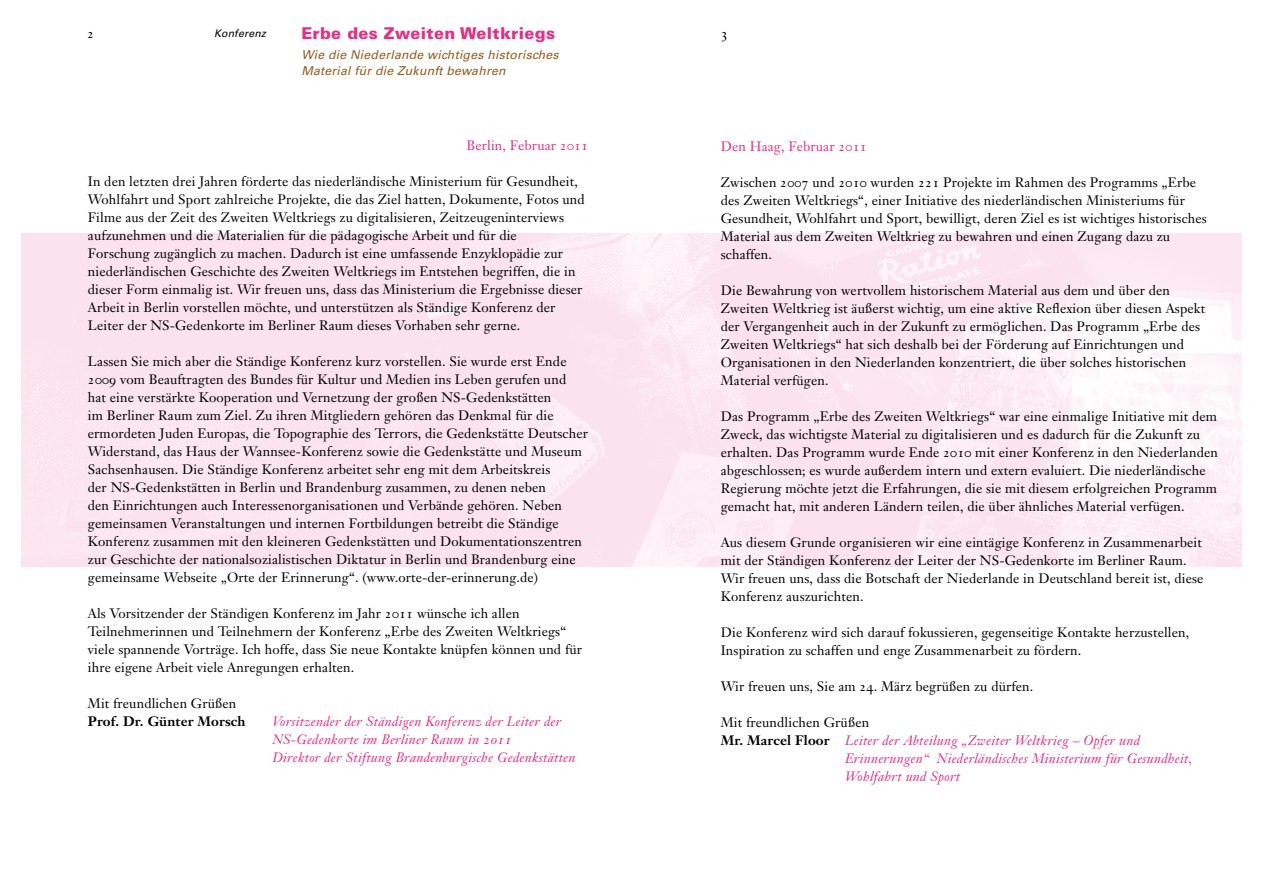
<style>
.page{position:relative;width:1263px;height:893px;background:#fff}
.page>*{position:absolute;margin:0;border:0;box-sizing:border-box;transform-origin:0 0}
.t1{font:900 16.35px "Univers";letter-spacing:.02em;color:#e42e87}
.t2{font:13.5px/18px "Janson Text";letter-spacing:.01em;color:#000}
.t3{font:italic 13.5px/18px "Janson Text";letter-spacing:.02em;color:#e42e87}
.t4{font:13.5px "Janson Text";letter-spacing:.01em;color:#e42e87}
.t5{font:700 13.5px "Janson Text";letter-spacing:.01em;color:#000}
.t6{font:13.5px "Janson Text Roman SC";color:#000}
.t7{font:italic 12.15px/16.4px "Univers";letter-spacing:.02em;color:#955c20}
.t8{font:italic 10.5px "Univers";letter-spacing:.02em;color:#000}
.s1{font-family:"Janson Text Roman SC"}
.s2{font-family:"Janson Text Italic Os F";font-style:normal}
.s3{font-weight:700;font-style:normal;color:#000}
</style>
<div class="page">
<img style="left:21px;top:233px;width:1221px;height:333px">
<p class="t6" style="left:87px;top:26px;width:8px">2</p>
<p class="t8" style="left:214px;top:28px;width:53px">Konferenz</p>
<p class="t1" style="left:301px;top:23px;width:255px">Erbe des Zweiten Weltkriegs</p>
<p class="t6" style="left:721px;top:26px;width:8px">3</p>
<p class="t7" style="left:301px;top:47px;width:259px">Wie die Niederlande wichtiges historisches<br>Material für die Zukunft bewahren</p>
<p class="t4" style="left:466px;top:137px;width:123px">Berlin, Februar <span class="s1">2011</span></p>
<p class="t2" style="left:88px;top:173px;width:498px">In den letzten drei Jahren förderte das niederländische Ministerium für Gesundheit, Wohlfahrt und Sport zahlreiche Projekte, die das Ziel hatten, Dokumente, Fotos und Filme aus der Zeit des Zweiten Weltkriegs zu digitalisieren, Zeitzeugeninterviews aufzunehmen und die Materialien für die pädagogische Arbeit und für die<br>Forschung zugänglich zu machen. Dadurch ist eine umfassende Enzyklopädie zur niederländischen Geschichte des Zweiten Weltkriegs im Entstehen begriffen, die in dieser Form einmalig ist. Wir freuen uns, dass das Ministerium die Ergebnisse dieser Arbeit in Berlin vorstellen möchte, und unterstützen als Ständige Konferenz der Leiter der NS-Gedenkorte im Berliner Raum dieses Vorhaben sehr gerne.</p>
<p class="t2" style="left:88px;top:353px;width:502px">Lassen Sie mich aber die Ständige Konferenz kurz vorstellen. Sie wurde erst Ende <span class="s1">2009</span> vom Beauftragten des Bundes für Kultur und Medien ins Leben gerufen und<br>hat eine verstärkte Kooperation und Vernetzung der großen NS-Gedenkstätten<br>im Berliner Raum zum Ziel. Zu ihren Mitgliedern gehören das Denkmal für die ermordeten Juden Europas, die Topographie des Terrors, die Gedenkstätte Deutscher Widerstand, das Haus der Wannsee-Konferenz sowie die Gedenkstätte und Museum Sachsenhausen. Die Ständige Konferenz arbeitet sehr eng mit dem Arbeitskreis<br>der NS-Gedenkstätten in Berlin und Brandenburg zusammen, zu denen neben<br>den Einrichtungen auch Interessenorganisationen und Verbände gehören. Neben gemeinsamen Veranstaltungen und internen Fortbildungen betreibt die Ständige Konferenz zusammen mit den kleineren Gedenkstätten und Dokumentationszentren zur Geschichte der nationalsozialistischen Diktatur in Berlin und Brandenburg eine gemeinsame Webseite „Orte der Erinnerung“. (www.orte-der-erinnerung.de)</p>
<p class="t2" style="left:88px;top:605px;width:496px">Als Vorsitzender der Ständigen Konferenz im Jahr <span class="s1">2011</span> wünsche ich allen Teilnehmerinnen und Teilnehmern der Konferenz „Erbe des Zweiten Weltkriegs“ viele spannende Vorträge. Ich hoffe, dass Sie neue Kontakte knüpfen können und für ihre eigene Arbeit viele Anregungen erhalten.</p>
<p class="t2" style="left:88px;top:695px;width:150px">Mit freundlichen Grüßen</p>
<p class="t5" style="left:88px;top:713px;width:159px">Prof. Dr. Günter Morsch</p>
<p class="t3" style="left:272px;top:713px;width:305px">Vorsitzender der Ständigen Konferenz der Leiter der<br>NS-Gedenkorte im Berliner Raum in <span class="s2">2011<br></span>Direktor der Stiftung Brandenburgische Gedenkstätten</p>
<p class="t4" style="left:721px;top:138px;width:148px">Den Haag, Februar <span class="s1">2011</span></p>
<p class="t2" style="left:721px;top:173px;width:487px">Zwischen <span class="s1">2007</span> und <span class="s1">2010</span> wurden <span class="s1">221</span> Projekte im Rahmen des Programms „Erbe des Zweiten Weltkriegs“, einer Initiative des niederländischen Ministeriums für Gesundheit, Wohlfahrt und Sport, bewilligt, deren Ziel es ist wichtiges historisches Material aus dem Zweiten Weltkrieg zu bewahren und einen Zugang dazu zu schaffen.</p>
<p class="t2" style="left:721px;top:281px;width:486px">Die Bewahrung von wertvollem historischem Material aus dem und über den Zweiten Weltkrieg ist äußerst wichtig, um eine aktive Reflexion über diesen Aspekt der Vergangenheit auch in der Zukunft zu ermöglichen. Das Programm „Erbe des Zweiten Weltkriegs“ hat sich deshalb bei der Förderung auf Einrichtungen und Organisationen in den Niederlanden konzentriert, die über solches historischen Material verfügen.</p>
<p class="t2" style="left:721px;top:407px;width:499px">Das Programm „Erbe des Zweiten Weltkriegs“ war eine einmalige Initiative mit dem Zweck, das wichtigste Material zu digitalisieren und es dadurch für die Zukunft zu erhalten. Das Programm wurde Ende <span class="s1">2010</span> mit einer Konferenz in den Niederlanden abgeschlossen; es wurde außerdem intern und extern evaluiert. Die niederländische Regierung möchte jetzt die Erfahrungen, die sie mit diesem erfolgreichen Programm gemacht hat, mit anderen Ländern teilen, die über ähnliches Material verfügen.</p>
<p class="t2" style="left:721px;top:533px;width:484px">Aus diesem Grunde organisieren wir eine eintägige Konferenz in Zusammenarbeit mit der Ständigen Konferenz der Leiter der NS-Gedenkorte im Berliner Raum.<br>Wir freuen uns, dass die Botschaft der Niederlande in Deutschland bereit ist, diese Konferenz auszurichten.</p>
<p class="t2" style="left:721px;top:623px;width:470px">Die Konferenz wird sich darauf fokussieren, gegenseitige Kontakte herzustellen,<br>Inspiration zu schaffen und enge Zusammenarbeit zu fördern.</p>
<p class="t2" style="left:721px;top:677px;width:314px">Wir freuen uns, Sie am <span class="s1">24</span>. März begrüßen zu dürfen.</p>
<p class="t2" style="left:721px;top:713px;width:150px">Mit freundlichen Grüßen</p>
<p class="t3" style="left:721px;top:731px;width:421px"><span class="s3">Mr. Marcel Floor</span> Leiter der Abteilung „Zweiter Weltkrieg – Opfer und</p>
<p class="t3" style="left:845px;top:749px;width:349px">Erinnerungen“ Niederländisches Ministerium für Gesundheit,</p>
<p class="t3" style="left:845px;top:767px;width:116px">Wohlfahrt und Sport</p>
</div>
